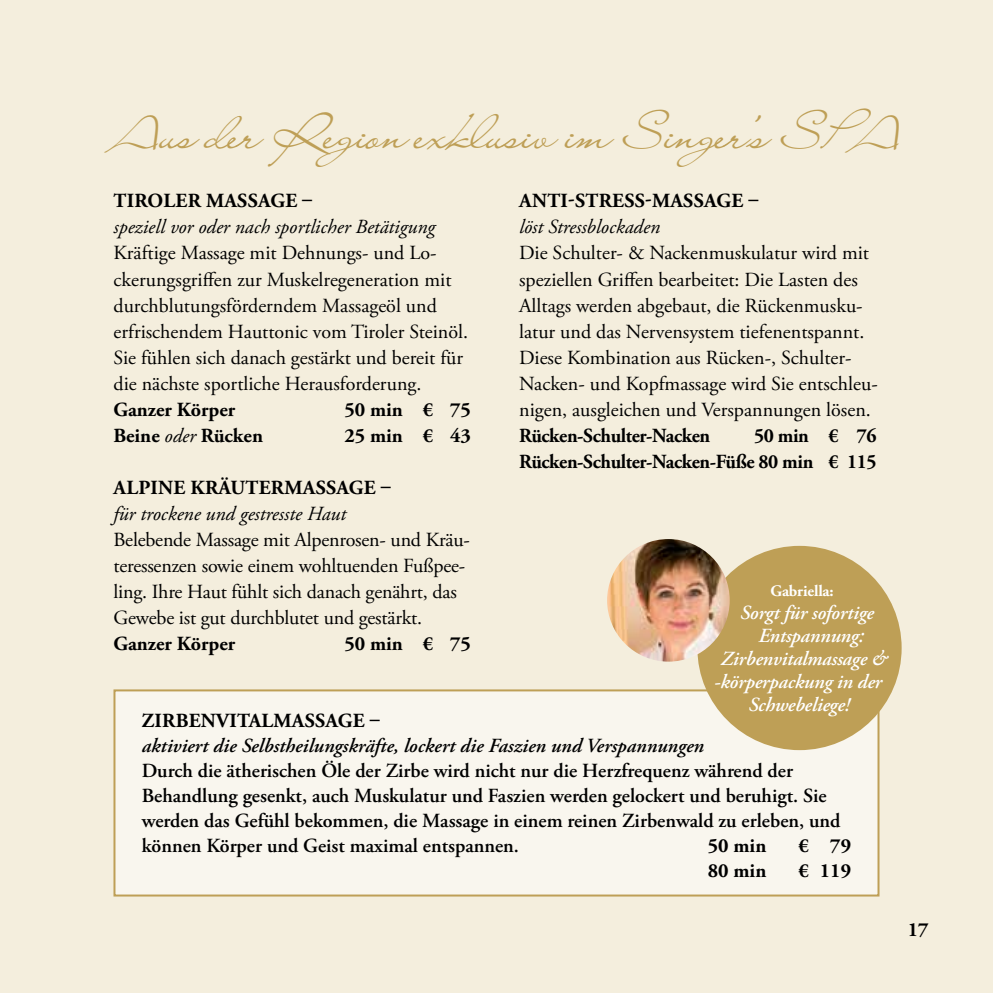
<style>
.page{position:relative;width:993px;height:993px;background:#fff}
.page>*{position:absolute;margin:0;border:0;box-sizing:border-box;transform-origin:0 0}
.t1{font:48px "Liana";color:#be9f56}
.t2{font:20px/26px "Adobe Garamond Pro";color:#000}
.t3{font:600 20px/25px "Adobe Garamond Pro";color:#000}
.t4{font:700 20px "Adobe Garamond Pro";color:#000}
.t5{font:italic 20px "Adobe Garamond Pro";color:#000}
.t6{font:italic 600 20px "Adobe Garamond Pro";letter-spacing:-.01em;color:#fff}
.t7{font:italic 600 20px "Adobe Garamond Pro";color:#000}
.t8{font:700 20px/26px "Adobe Garamond Pro";letter-spacing:-.02em;color:#000;text-align:right}
.t9{font:700 16px "Adobe Garamond Pro";letter-spacing:-.01em;color:#fff}
.s1{font-size:36px}
.s2{font-weight:400;font-style:italic}
</style>
<div class="page">
<div style="left:0;top:0;width:992px;height:992px;background:#f4eedd"></div>
<div style="left:113px;top:689px;width:766px;height:207px;background:#f9f6ee;border:2px solid #be9f56"></div>
<div style="left:697px;top:545px;width:204px;height:204px;background:#be9f56;border-radius:50%"></div>
<img style="left:607px;top:539px;width:122px;height:122px;border-radius:61px">
<h1 class="t1" style="left:114px;top:102px;width:792px">Aus der Region exklusiv im Singer’s S<span class="s1">P</span>A</h1>
<p class="t4" style="left:114px;top:189px;width:200px">TIROLER MASSAGE –</p>
<p class="t5" style="left:113px;top:215px;width:323px">speziell vor oder nach sportlicher Betätigung</p>
<p class="t2" style="left:113px;top:241px;width:356px">Kräftige Massage mit Dehnungs- und Lo&shy;ckerungsgriffen zur Muskelregeneration mit durchblutungsförderndem Massageöl und erfrischendem Hauttonic vom Tiroler Steinöl.<br>Sie fühlen sich danach gestärkt und bereit für die nächste sportliche Herausforderung.</p>
<p class="t4" style="left:113px;top:397px;width:123px">Ganzer Körper</p>
<p class="t4" style="left:344px;top:397px;width:128px">50 min € 75</p>
<p class="t4" style="left:113px;top:423px;width:151px">Beine <span class="s2">oder</span> Rücken</p>
<p class="t4" style="left:344px;top:423px;width:128px">25 min € 43</p>
<p class="t4" style="left:114px;top:475px;width:278px">ALPINE KRÄUTERMASSAGE –</p>
<p class="t5" style="left:113px;top:501px;width:234px">für trockene und gestresste Haut</p>
<p class="t2" style="left:113px;top:527px;width:358px">Belebende Massage mit Alpenrosen- und Kräu&shy;teressenzen sowie einem wohltuenden Fußpee&shy;ling. Ihre Haut fühlt sich danach genährt, das Gewebe ist gut durchblutet und gestärkt.</p>
<p class="t4" style="left:113px;top:631px;width:123px">Ganzer Körper</p>
<p class="t4" style="left:344px;top:631px;width:128px">50 min € 75</p>
<p class="t4" style="left:519px;top:189px;width:240px">ANTI-STRESS-MASSAGE –</p>
<p class="t5" style="left:519px;top:215px;width:142px">löst Stressblockaden</p>
<p class="t2" style="left:519px;top:241px;width:360px">Die Schulter- &amp; Nackenmuskulatur wird mit speziellen Griffen bearbeitet: Die Lasten des Alltags werden abgebaut, die Rückenmusku&shy;latur und das Nervensystem tiefenentspannt.<br>Diese Kombination aus Rücken-, Schulter-Nacken- und Kopfmassage wird Sie entschleu&shy;nigen, ausgleichen und Verspannungen lösen.</p>
<p class="t8" style="left:519px;top:422px;width:192px">Rücken-Schulter-Nacken</p>
<p class="t8" style="left:519px;top:422px;width:359px">50 min € 76<br>Rücken-Schulter-Nacken-Füße 80 min € 115</p>
<p class="t9" style="left:770px;top:581px;width:65px">Gabriella:</p>
<p class="t6" style="left:740px;top:601px;width:135px">Sorgt für sofortige</p>
<p class="t6" style="left:758px;top:624px;width:107px">Entspannung:</p>
<p class="t6" style="left:720px;top:647px;width:168px">Zirbenvitalmassage &amp;</p>
<p class="t6" style="left:714px;top:670px;width:169px">-körperpackung in der</p>
<p class="t6" style="left:748px;top:693px;width:103px">Schwebeliege!</p>
<p class="t4" style="left:142px;top:708px;width:239px">ZIRBENVITALMASSAGE –</p>
<p class="t7" style="left:142px;top:733px;width:563px">aktiviert die Selbstheilungskräfte, lockert die Faszien und Verspannungen</p>
<p class="t3" style="left:142px;top:758px;width:700px">Durch die ätherischen Öle der Zirbe wird nicht nur die Herzfrequenz während der Behandlung gesenkt, auch Muskulatur und Faszien werden gelockert und beruhigt. Sie werden das Gefühl bekommen, die Massage in einem reinen Zirbenwald zu erleben, und können Körper und Geist maximal entspannen.</p>
<p class="t4" style="left:707px;top:833px;width:60px">50 min</p>
<p class="t4" style="left:798px;top:833px;width:54px">€ 79</p>
<p class="t4" style="left:707px;top:858px;width:60px">80 min</p>
<p class="t4" style="left:798px;top:858px;width:54px">€ 119</p>
<p class="t4" style="left:907px;top:917px;width:22px">17</p>
</div>
